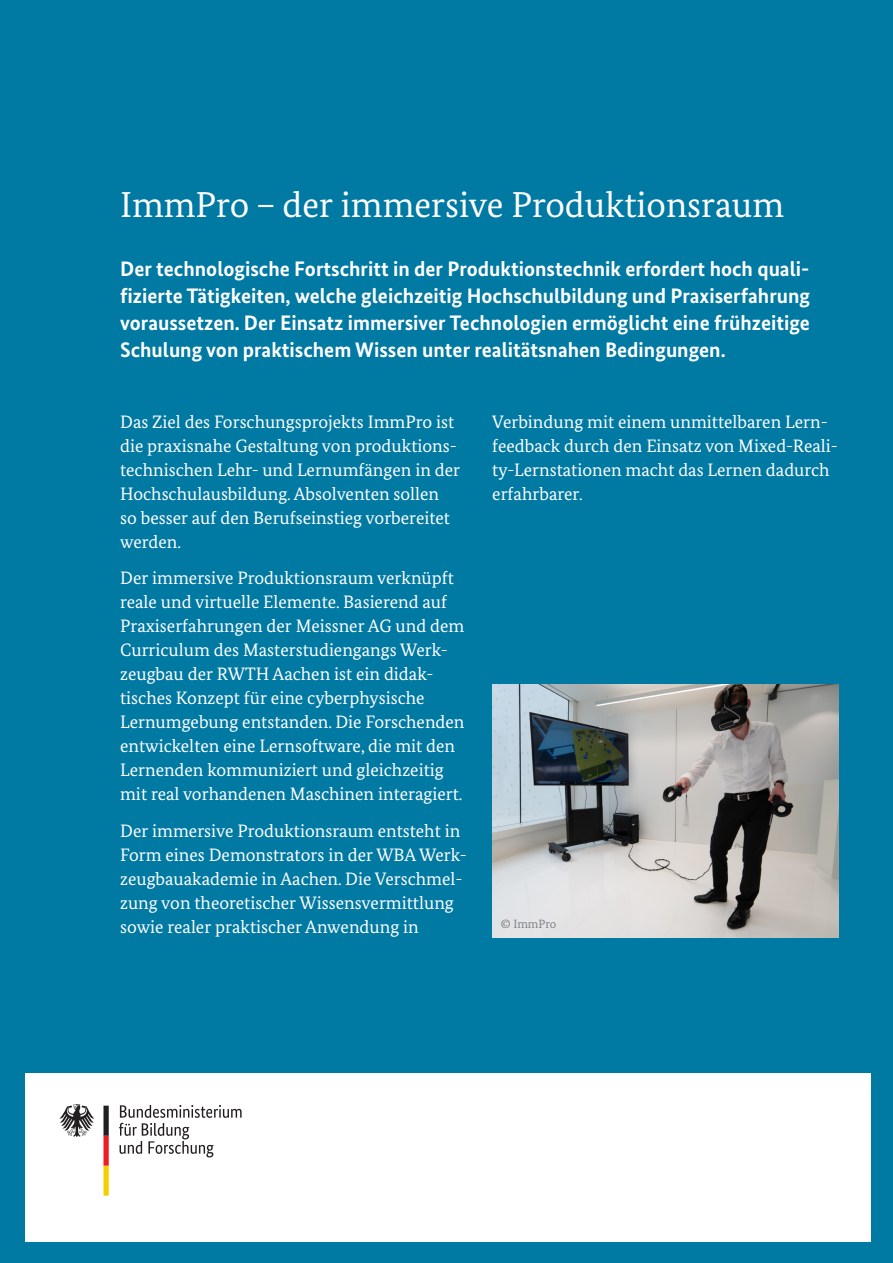
<style>
.page{position:relative;width:893px;height:1263px;background:#fff}
.page>*{position:absolute;margin:0;border:0;box-sizing:border-box;transform-origin:0 0}
.t1{font:36px "Bundes Serif";color:#fff}
.t2{font:700 21px/27px "Bundes Sans";color:#fff;text-align:justify}
.t3{font:18px/24px "Bundes Serif";color:#fff}
.t4{font:12px "Bundes Serif";color:#808285}
</style>
<div class="page">
<div style="left:0;top:1px;width:893px;height:1262px;background:#0079a3"></div>
<div style="left:25px;top:1073px;width:845px;height:169px;background:#fff"></div>
<svg style="left:119px;top:1105px;width:123px;height:52px"></svg>
<svg style="left:59px;top:1104px;width:35px;height:33px"></svg>
<svg style="left:103px;top:1106px;width:6px;height:90px"></svg>
<img style="left:492px;top:685px;width:347px;height:252px">
<h1 class="t1" style="left:120px;top:183px;width:665px">ImmPro – der immersive Produktionsraum</h1>
<p class="t2" style="left:120px;top:255px;width:692px">Der technologische Fortschritt in der Produktionstechnik erfordert hoch quali&shy;fizierte Tätigkeiten, welche gleichzeitig Hochschulbildung und Praxiserfahrung voraussetzen. Der Einsatz immersiver Technologien ermöglicht eine frühzeitige Schulung von praktischem Wissen unter realitätsnahen Bedingungen.</p>
<p class="t3" style="left:120px;top:409px;width:341px">Das Ziel des Forschungsprojekts ImmPro ist die praxisnahe Gestaltung von produktions&shy;technischen Lehr- und Lernumfängen in der Hochschulausbildung. Absolventen sollen so besser auf den Berufseinstieg vorbereitet werden.</p>
<p class="t3" style="left:120px;top:566px;width:346px">Der immersive Produktionsraum verknüpft reale und virtuelle Elemente. Basierend auf Praxiserfahrungen der Meissner AG und dem Curriculum des Masterstudiengangs Werk&shy;zeugbau der RWTH Aachen ist ein didak&shy;tisches Konzept für eine cyberphysische Lernumgebung entstanden. Die Forschenden entwickelten eine Lernsoftware, die mit den Lernenden kommuniziert und gleichzeitig mit real vorhandenen Maschinen interagiert.</p>
<p class="t3" style="left:120px;top:819px;width:348px">Der immersive Produktionsraum entsteht in Form eines Demonstrators in der WBA Werk&shy;zeugbauakademie in Aachen. Die Verschmel&shy;zung von theoretischer Wissensvermittlung sowie realer praktischer Anwendung in</p>
<p class="t3" style="left:492px;top:409px;width:347px">Verbindung mit einem unmittelbaren Lern&shy;feedback durch den Einsatz von Mixed-Reali&shy;ty-Lernstationen macht das Lernen dadurch erfahrbarer.</p>
<p class="t4" style="left:501px;top:916px;width:57px">© ImmPro</p>
</div>
